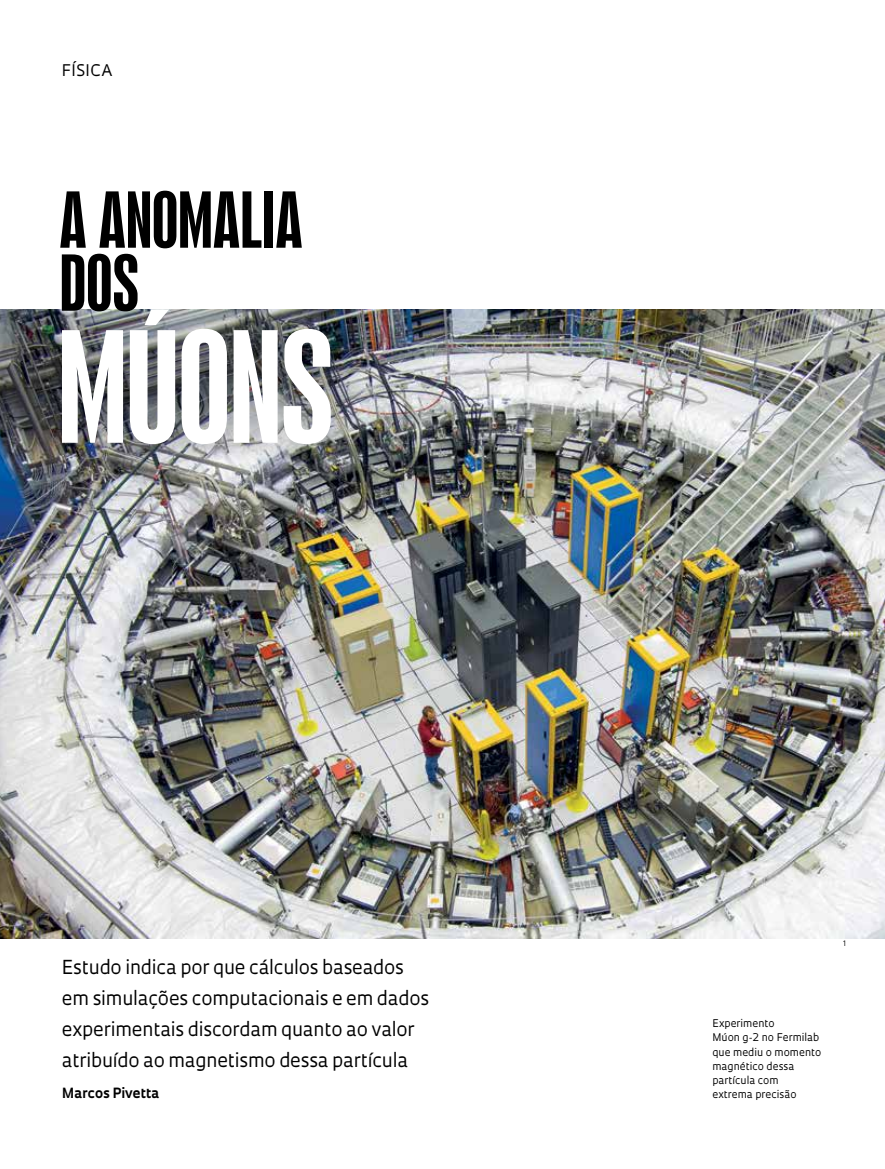
<style>
.page{position:relative;width:885px;height:1169px;background:#fff}
.page>*{position:absolute;margin:0;border:0;box-sizing:border-box;transform-origin:0 0}
.t1{font:144px "Swiss 924 BT Regular B";letter-spacing:-.015em;color:#fff}
.t2{font:72px/63px "Swiss 924 BT Regular B";letter-spacing:-.005em;color:#000}
.t3{font:18.75px/30.9px "Oculum";letter-spacing:-.01em;color:#000}
.t4{font:15.6px "Oculum";letter-spacing:.03em;color:#000}
.t5{font:700 13.65px "Oculum";letter-spacing:-.005em;color:#000}
.t6{font:10.35px/14.1px "Oculum";color:#000}
.t7{font:7.35px "Oculum";color:#000}
</style>
<div class="page">
<img style="left:0;top:310px;width:885px;height:628px">
<img style="left:0;top:310px;width:361px;height:151px">
<p class="t4" style="left:62px;top:60px;width:52px">FÍSICA</p>
<h2 class="t2" style="left:60px;top:189px;width:245px">A ANOMALIA<br>DOS</h2>
<h1 class="t1" style="left:57px;top:301px;width:279px">MÚONS</h1>
<p class="t3" style="left:62px;top:951px;width:369px">Estudo indica por que cálculos baseados em simulações computacionais e em dados experimentais discordam quanto ao valor atribuído ao magnetismo dessa partícula</p>
<p class="t5" style="left:62px;top:1083px;width:99px">Marcos Pivetta</p>
<p class="t7" style="left:843px;top:938px;width:5px">1</p>
<p class="t6" style="left:712px;top:1016px;width:110px">Experimento<br>Múon g-2 no Fermilab que mediu o momento magnético dessa partícula com extrema precisão</p>
</div>
